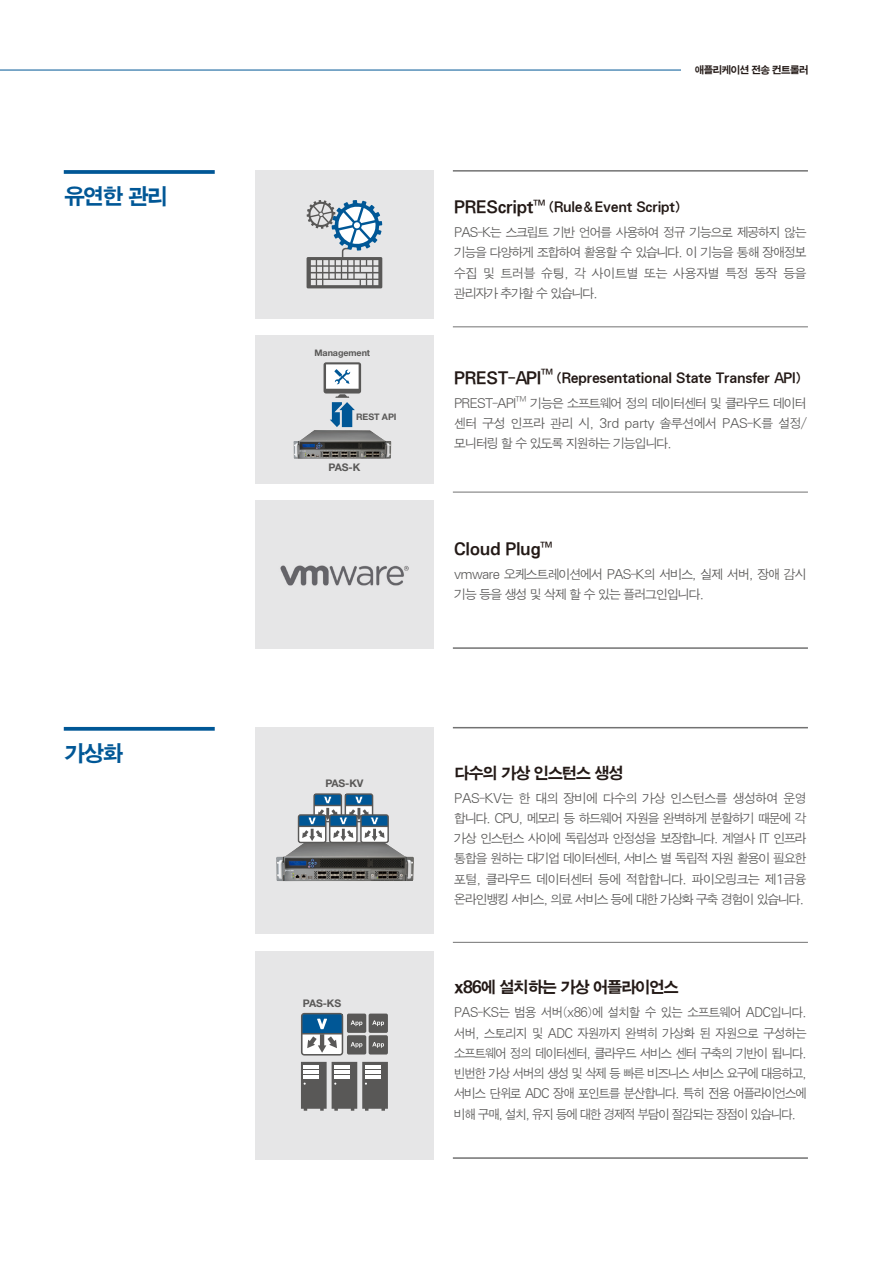
<style>
.page{position:relative;width:893px;height:1263px;background:#fff}
.page>*{position:absolute;margin:0;border:0;box-sizing:border-box;transform-origin:0 0}
.t1{font:22.5px "SMK Gothic Std";letter-spacing:-.12em;color:#005796}
.t2{font:16.5px "SMK Gothic Std";letter-spacing:-.12em;color:#231916}
.t3{font:16.5px "SMK Gothic Std";letter-spacing:-.07em;color:#231916}
.t4{font:13.5px "SMK Gothic Std";letter-spacing:-.07em;color:#231916}
.t5{font:12.75px/20.2px "SMJ Gothic Std";letter-spacing:-.12em;color:#595857;text-align:justify}
.t6{font:12.75px/20.2px "SMJ Gothic Std";letter-spacing:-.12em;color:#595857;text-align:justify;scale:.93 1}
.t7{font:12.75px/20.2px "SMJ Gothic Std";letter-spacing:-.12em;color:#595857;text-align:justify;scale:.95 1}
.t8{font:700 10.5px "Helvetica Neue";letter-spacing:-.01em;color:#595857}
.t9{font:10.5px "SMK Gothic Std";letter-spacing:-.12em;color:#231916}
.t10{font:700 9px "Helvetica Neue";letter-spacing:-.01em;color:#595857}
.t11{font:7.5px "SMK Gothic Std";color:#231916}
.s1{font-size:16.5px}
</style>
<div class="page">
<hr style="left:0;top:70px;width:681px;height:1px;background:#005796">
<svg style="left:64px;top:170px;width:151px;height:4px"></svg>
<div style="left:255px;top:335px;width:179px;height:149px;background:#e6e6e7"></div>
<div style="left:255px;top:170px;width:179px;height:148px;background:#e6e6e7"></div>
<svg style="left:307px;top:200px;width:75px;height:88px"></svg>
<div style="left:255px;top:727px;width:179px;height:207px;background:#e6e6e7"></div>
<div style="left:255px;top:951px;width:179px;height:208px;background:#e6e6e7"></div>
<div style="left:255px;top:501px;width:179px;height:148px;background:#e6e6e7"></div>
<img style="left:280px;top:565px;width:129px;height:21px">
<svg style="left:64px;top:727px;width:151px;height:4px"></svg>
<hr style="left:453px;top:1157px;width:355px;height:2px;background:#727272">
<hr style="left:453px;top:727px;width:355px;height:1px;background:#727272">
<hr style="left:453px;top:942px;width:355px;height:1px;background:#727272">
<hr style="left:453px;top:327px;width:355px;height:1px;background:#727272">
<hr style="left:453px;top:647px;width:355px;height:2px;background:#727272">
<hr style="left:453px;top:492px;width:355px;height:1px;background:#727272">
<hr style="left:453px;top:170px;width:355px;height:2px;background:#727272">
<img style="left:293px;top:430px;width:99px;height:29px">
<svg style="left:324px;top:362px;width:37px;height:65px"></svg>
<img style="left:276px;top:839px;width:138px;height:43px">
<div style="left:315px;top:794px;width:26px;height:11px;background:#005796"></div>
<div style="left:313px;top:793px;width:29px;height:29px;border:1px solid #595857;border-radius:2px"></div>
<div style="left:346px;top:794px;width:26px;height:11px;background:#005796"></div>
<div style="left:345px;top:793px;width:28px;height:29px;border:1px solid #595857;border-radius:2px"></div>
<div style="left:298px;top:814px;width:28px;height:29px;border:1px solid #595857;border-radius:2px"></div>
<div style="left:329px;top:814px;width:29px;height:29px;border:1px solid #595857;border-radius:2px"></div>
<div style="left:360px;top:814px;width:29px;height:29px;border:1px solid #595857;border-radius:2px"></div>
<svg style="left:299px;top:796px;width:89px;height:45px"></svg>
<div style="left:347px;top:1013px;width:19px;height:20px;background:#595857;border-radius:2px"></div>
<svg style="left:351px;top:1020px;width:11px;height:6px"></svg>
<div style="left:347px;top:1035px;width:19px;height:19px;background:#595857;border-radius:2px"></div>
<svg style="left:351px;top:1042px;width:11px;height:6px"></svg>
<div style="left:369px;top:1013px;width:19px;height:20px;background:#595857;border-radius:2px"></div>
<svg style="left:372px;top:1020px;width:12px;height:6px"></svg>
<div style="left:369px;top:1035px;width:19px;height:19px;background:#595857;border-radius:2px"></div>
<svg style="left:372px;top:1042px;width:12px;height:6px"></svg>
<svg style="left:301px;top:1062px;width:87px;height:49px;background:#848383"></svg>
<div style="left:302px;top:1014px;width:40px;height:20px;background:#005796"></div>
<div style="left:303px;top:1034px;width:39px;height:20px;background:#fff"></div>
<div style="left:301px;top:1013px;width:42px;height:42px;border:2px solid #595857;border-radius:3px"></div>
<hr style="left:302px;top:1033px;width:40px;height:1px;background:#595857">
<svg style="left:307px;top:1019px;width:30px;height:34px"></svg>
<p class="t1" style="left:64px;top:185px;width:106px">유연한 관리</p>
<p class="t1" style="left:64px;top:741px;width:62px">가상화</p>
<p class="t10" style="left:315px;top:347px;width:57px">Management</p>
<p class="t10" style="left:356px;top:411px;width:42px">REST API</p>
<p class="t8" style="left:329px;top:460px;width:33px">PAS-K</p>
<p class="t9" style="left:694px;top:65px;width:116px">애플리케이션 전송 컨트롤러</p>
<p class="t4" style="left:454px;top:200px;width:229px"><span class="s1">PREScript</span><sup>TM</sup> (Rule&amp;Event Script)</p>
<p class="t7" style="left:454px;top:223px;width:373px">PAS-K는 스크립트 기반 언어를 사용하여 정규 기능으로 제공하지 않는 기능을 다양하게 조합하여 활용할 수 있습니다. 이 기능을 통해 장애정보 수집 및 트러블 슈팅, 각 사이트별 또는 사용자별 특정 동작 등을 관리자가 추가할 수 있습니다.</p>
<p class="t3" style="left:454px;top:369px;width:89px">PREST-API</p>
<p class="t11" style="left:541px;top:368px;width:14px">TM</p>
<p class="t4" style="left:556px;top:371px;width:247px">(Representational State Transfer API)</p>
<p class="t5" style="left:454px;top:393px;width:354px">PREST-API<sup>TM</sup> 기능은 소프트웨어 정의 데이터센터 및 클라우드 데이터 센터 구성 인프라 관리 시, 3rd party 솔루션에서 PAS-K를 설정/ 모니터링 할 수 있도록 지원하는 기능입니다.</p>
<p class="t3" style="left:454px;top:541px;width:100px">Cloud Plug<sup>TM</sup></p>
<p class="t5" style="left:454px;top:565px;width:354px">vmware 오케스트레이션에서 PAS-K의 서비스, 실제 서버, 장애 감시 기능 등을 생성 및 삭제 할 수 있는 플러그인입니다.</p>
<p class="t8" style="left:325px;top:777px;width:40px">PAS-KV</p>
<p class="t8" style="left:303px;top:997px;width:40px">PAS-KS</p>
<p class="t2" style="left:454px;top:764px;width:172px">다수의 가상 인스턴스 생성</p>
<p class="t5" style="left:454px;top:788px;width:354px">PAS-KV는 한 대의 장비에 다수의 가상 인스턴스를 생성하여 운영 합니다. CPU, 메모리 등 하드웨어 자원을 완벽하게 분할하기 때문에 각 가상 인스턴스 사이에 독립성과 안정성을 보장합니다. 계열사 IT 인프라 통합을 원하는 대기업 데이터센터, 서비스 별 독립적 자원 활용이 필요한 포털, 클라우드 데이터센터 등에 적합합니다. 파이오링크는 제1금융 온라인뱅킹 서비스, 의료 서비스 등에 대한 가상화 구축 경험이 있습니다.</p>
<p class="t2" style="left:454px;top:979px;width:227px">x86에 설치하는 가상 어플라이언스</p>
<p class="t6" style="left:454px;top:1003px;width:381px">PAS-KS는 범용 서버(x86)에 설치할 수 있는 소프트웨어 ADC입니다. 서버, 스토리지 및 ADC 자원까지 완벽히 가상화 된 자원으로 구성하는 소프트웨어 정의 데이터센터, 클라우드 서비스 센터 구축의 기반이 됩니다. 빈번한 가상 서버의 생성 및 삭제 등 빠른 비즈니스 서비스 요구에 대응하고, 서비스 단위로 ADC 장애 포인트를 분산합니다. 특히 전용 어플라이언스에 비해 구매, 설치, 유지 등에 대한 경제적 부담이 절감되는 장점이 있습니다.</p>
</div>
